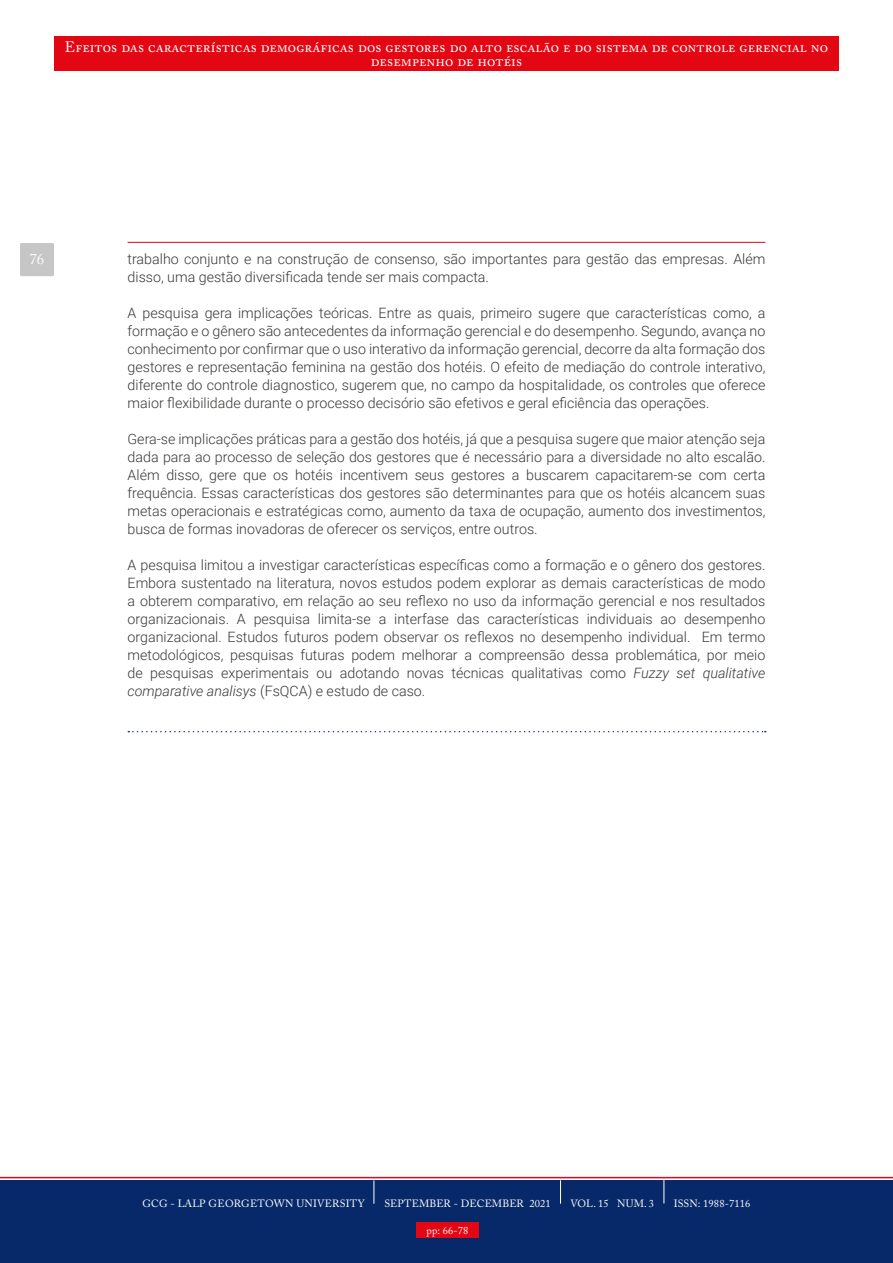
<style>
.page{position:relative;width:893px;height:1263px;background:#fff}
.page>*{position:absolute;margin:0;border:0;box-sizing:border-box;transform-origin:0 0}
.t1{font:15px/13.5px "Adobe Caslon Pro";letter-spacing:.005em;color:#fff;text-align:center}
.t2{font:300 14.25px/18px "Roboto";color:#3a3835;text-align:justify}
.t3{font:10.5px "Adobe Caslon Pro";letter-spacing:.01em;color:#fff}
.s1{font-style:italic}
</style>
<div class="page">
<div style="left:54px;top:37px;width:785px;height:34px;background:#e30613"></div>
<div style="left:0;top:1180px;width:893px;height:83px;background:#082969"></div>
<div style="left:20px;top:243px;width:34px;height:33px;background:#c6c6c6;border-radius:2px"></div>
<hr style="left:128px;top:242px;width:637px;height:1px;background:#e30613">
<svg style="left:0;top:1177px;width:893px;height:27px"></svg>
<svg style="left:128px;top:731px;width:638px;height:1px"></svg>
<div style="left:416px;top:1222px;width:63px;height:15px;background:#e30613"></div>
<p class="t1" style="left:65px;top:41px;width:765px">Efeitos das características demográficas dos gestores do alto escalão e do sistema de controle gerencial no desempenho de hotéis</p>
<p class="t1" style="left:29px;top:252px;width:16px">76</p>
<p class="t2" style="left:128px;top:250px;width:639px">trabalho conjunto e na construção de consenso, são importantes para gestão das empresas. Além disso, uma gestão diversificada tende ser mais compacta.</p>
<p class="t2" style="left:128px;top:304px;width:639px">A pesquisa gera implicações teóricas. Entre as quais, primeiro sugere que características como, a formação e o gênero são antecedentes da informação gerencial e do desempenho. Segundo, avança no conhecimento por confirmar que o uso interativo da informação gerencial, decorre da alta formação dos gestores e representação feminina na gestão dos hotéis. O efeito de mediação do controle interativo, diferente do controle diagnostico, sugerem que, no campo da hospitalidade, os controles que oferece maior flexibilidade durante o processo decisório são efetivos e geral eficiência das operações.</p>
<p class="t2" style="left:128px;top:430px;width:639px">Gera-se implicações práticas para a gestão dos hotéis, já que a pesquisa sugere que maior atenção seja dada para ao processo de seleção dos gestores que é necessário para a diversidade no alto escalão.<br>Além disso, gere que os hotéis incentivem seus gestores a buscarem capacitarem-se com certa frequência. Essas características dos gestores são determinantes para que os hotéis alcancem suas metas operacionais e estratégicas como, aumento da taxa de ocupação, aumento dos investimentos, busca de formas inovadoras de oferecer os serviços, entre outros.</p>
<p class="t2" style="left:128px;top:556px;width:639px">A pesquisa limitou a investigar características específicas como a formação e o gênero dos gestores.<br>Embora sustentado na literatura, novos estudos podem explorar as demais características de modo a obterem comparativo, em relação ao seu reflexo no uso da informação gerencial e nos resultados organizacionais. A pesquisa limita-se a interfase das características individuais ao desempenho organizacional. Estudos futuros podem observar os reflexos no desempenho individual. Em termo metodológicos, pesquisas futuras podem melhorar a compreensão dessa problemática, por meio de pesquisas experimentais ou adotando novas técnicas qualitativas como <span class="s1">Fuzzy set qualitative comparative analisys</span> (FsQCA) e estudo de caso.</p>
<p class="t3" style="left:143px;top:1197px;width:224px">GCG - LALP GEORGETOWN UNIVERSITY</p>
<p class="t3" style="left:384px;top:1197px;width:168px">SEPTEMBER - DECEMBER 2021</p>
<p class="t3" style="left:570px;top:1197px;width:85px">VOL. 15 NUM. 3</p>
<p class="t3" style="left:674px;top:1197px;width:78px">ISSN: 1988-7116</p>
<p class="t3" style="left:426px;top:1224px;width:43px">pp: 66-78</p>
</div>
